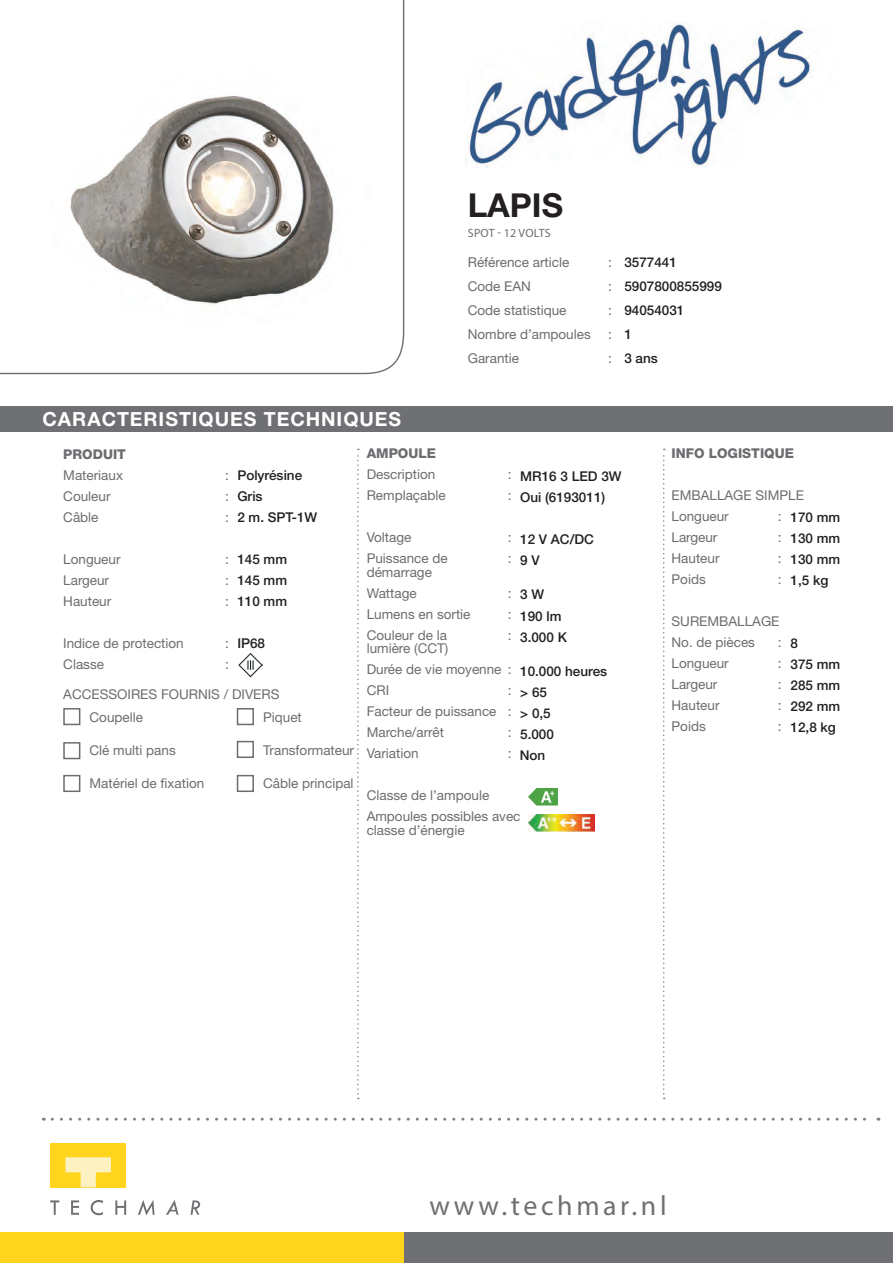
<style>
.page{position:relative;width:893px;height:1263px;background:#fff}
.page>*{position:absolute;margin:0;border:0;box-sizing:border-box;transform-origin:0 0}
.t1{font:700 33px "Helvetica Neue LT Std";color:#231f20}
.t2{font:27.9px "Myriad Pro";letter-spacing:.13em;color:#6f7073}
.t3{font:700 19.5px "Helvetica Neue LT Std";letter-spacing:.05em;color:#fff}
.t4{font:13.5px/21px "Helvetica Neue LT Std";color:#6c6d70}
.t5{font:500 13.5px/21px "Helvetica Neue LT Std";color:#231f20}
.t6{font:800 13.5px "Helvetica Neue LT Std";color:#6c6d70}
.t7{font:12px "Myriad Pro";letter-spacing:.015em;color:#6c6d70}
</style>
<div class="page">
<svg style="left:0;top:0;width:405px;height:375px"></svg>
<div style="left:0;top:406px;width:893px;height:26px;background:#6f7073"></div>
<svg style="left:52px;top:1118px;width:827px;height:3px"></svg>
<svg style="left:357px;top:449px;width:2px;height:650px"></svg>
<svg style="left:663px;top:449px;width:2px;height:650px"></svg>
<div style="left:404px;top:1232px;width:489px;height:31px;background:#6f7073"></div>
<div style="left:0;top:1232px;width:404px;height:31px;background:#fed41d"></div>
<svg style="left:50px;top:1200px;width:9px;height:15px"></svg>
<svg style="left:71px;top:1200px;width:8px;height:15px"></svg>
<svg style="left:115px;top:1200px;width:11px;height:15px"></svg>
<svg style="left:166px;top:1200px;width:13px;height:15px"></svg>
<svg style="left:191px;top:1200px;width:9px;height:15px"></svg>
<svg style="left:91px;top:1200px;width:12px;height:15px"></svg>
<svg style="left:138px;top:1200px;width:17px;height:15px"></svg>
<div style="left:50px;top:1143px;width:76px;height:44px;background:#fed41d"></div>
<svg style="left:65px;top:1157px;width:46px;height:30px"></svg>
<div style="left:63px;top:708px;width:17px;height:17px;border:2px solid #6c6d70"></div>
<div style="left:63px;top:742px;width:17px;height:17px;border:2px solid #6c6d70"></div>
<div style="left:63px;top:775px;width:17px;height:17px;border:2px solid #6c6d70"></div>
<div style="left:237px;top:708px;width:17px;height:17px;border:2px solid #6c6d70"></div>
<div style="left:237px;top:741px;width:17px;height:17px;border:2px solid #6c6d70"></div>
<div style="left:237px;top:775px;width:17px;height:17px;border:2px solid #6c6d70"></div>
<img style="left:528px;top:789px;width:30px;height:17px">
<img style="left:528px;top:815px;width:66px;height:17px">
<img style="left:238px;top:653px;width:25px;height:24px">
<img style="left:35px;top:66px;width:335px;height:255px">
<img style="left:466px;top:23px;width:346px;height:144px">
<h3 class="t3" style="left:43px;top:407px;width:360px">CARACTERISTIQUES TECHNIQUES</h3>
<h1 class="t1" style="left:468px;top:185px;width:97px">LAPIS</h1>
<p class="t7" style="left:468px;top:225px;width:84px">SPOT - 12 VOLTS</p>
<p class="t4" style="left:468px;top:252px;width:103px">Référence article</p>
<p class="t4" style="left:608px;top:252px;width:5px">:</p>
<p class="t4" style="left:468px;top:276px;width:65px">Code EAN</p>
<p class="t4" style="left:608px;top:276px;width:5px">:</p>
<p class="t4" style="left:468px;top:300px;width:100px">Code statistique</p>
<p class="t4" style="left:608px;top:300px;width:5px">:</p>
<p class="t4" style="left:468px;top:324px;width:125px">Nombre d’ampoules</p>
<p class="t4" style="left:608px;top:324px;width:5px">:</p>
<p class="t4" style="left:468px;top:348px;width:53px">Garantie</p>
<p class="t4" style="left:608px;top:348px;width:5px">:</p>
<p class="t5" style="left:624px;top:250px;width:99px;line-height:24px">3577441<br>5907800855999<br>94054031<br>1<br>3 ans</p>
<p class="t6" style="left:63px;top:446px;width:64px">PRODUIT</p>
<p class="t4" style="left:63px;top:464px;width:61px">Materiaux</p>
<p class="t4" style="left:225px;top:464px;width:5px">:</p>
<p class="t4" style="left:63px;top:485px;width:49px">Couleur</p>
<p class="t4" style="left:225px;top:485px;width:5px">:</p>
<p class="t4" style="left:63px;top:506px;width:37px">Câble</p>
<p class="t4" style="left:225px;top:506px;width:5px">:</p>
<p class="t4" style="left:63px;top:548px;width:59px">Longueur</p>
<p class="t4" style="left:225px;top:548px;width:5px">:</p>
<p class="t4" style="left:63px;top:569px;width:47px">Largeur</p>
<p class="t4" style="left:225px;top:569px;width:5px">:</p>
<p class="t4" style="left:63px;top:590px;width:50px">Hauteur</p>
<p class="t4" style="left:225px;top:590px;width:5px">:</p>
<p class="t4" style="left:63px;top:632px;width:122px">Indice de protection</p>
<p class="t4" style="left:225px;top:632px;width:5px">:</p>
<p class="t4" style="left:63px;top:653px;width:42px">Classe</p>
<p class="t4" style="left:225px;top:653px;width:5px">:</p>
<p class="t4" style="left:63px;top:683px;width:218px">ACCESSOIRES FOURNIS / DIVERS</p>
<p class="t5" style="left:237px;top:465px;width:82px">Polyrésine<br>Gris<br>2 m. SPT-1W</p>
<p class="t5" style="left:237px;top:549px;width:51px;text-align:justify">145 mm 145 mm 110 mm</p>
<p class="t5" style="left:237px;top:633px;width:29px">IP68</p>
<p class="t4" style="left:90px;top:707px;width:55px">Coupelle</p>
<p class="t4" style="left:90px;top:740px;width:88px">Clé multi pans</p>
<p class="t4" style="left:90px;top:773px;width:116px">Matériel de fixation</p>
<p class="t4" style="left:263px;top:707px;width:40px">Piquet</p>
<p class="t4" style="left:263px;top:740px;width:93px">Transformateur</p>
<p class="t4" style="left:263px;top:773px;width:92px">Câble principal</p>
<p class="t6" style="left:367px;top:445px;width:71px">AMPOULE</p>
<p class="t4" style="left:367px;top:464px;width:70px">Description</p>
<p class="t4" style="left:508px;top:464px;width:5px">:</p>
<p class="t4" style="left:367px;top:485px;width:81px">Remplaçable</p>
<p class="t4" style="left:508px;top:485px;width:5px">:</p>
<p class="t4" style="left:367px;top:527px;width:46px">Voltage</p>
<p class="t4" style="left:508px;top:527px;width:5px">:</p>
<p class="t4" style="left:367px;top:548px;width:83px">Puissance de</p>
<p class="t4" style="left:508px;top:548px;width:5px">:</p>
<p class="t4" style="left:367px;top:561px;width:67px">démarrage<br>Wattage</p>
<p class="t4" style="left:508px;top:582px;width:5px">:</p>
<p class="t4" style="left:367px;top:603px;width:105px">Lumens en sortie</p>
<p class="t4" style="left:508px;top:603px;width:5px">:</p>
<p class="t4" style="left:367px;top:624px;width:82px">Couleur de la</p>
<p class="t4" style="left:508px;top:624px;width:5px">:</p>
<p class="t4" style="left:367px;top:638px;width:146px">lumière (CCT)<br>Durée de vie moyenne :<br>CRI</p>
<p class="t4" style="left:367px;top:680px;width:146px;text-align:justify;text-indent:141px">:<br>Facteur de puissance :<br>Marche/arrêt</p>
<p class="t4" style="left:508px;top:722px;width:5px">:</p>
<p class="t5" style="left:520px;top:465px;width:103px">MR16 3 LED 3W<br>Oui (6193011)</p>
<p class="t5" style="left:520px;top:528px;width:75px">12 V AC/DC<br>9 V</p>
<p class="t5" style="left:520px;top:584px;width:48px">3 W<br>190 lm<br>3.000 K</p>
<p class="t5" style="left:520px;top:660px;width:89px">10.000 heures &gt; 65<br>&gt; 0,5<br>5.000</p>
<p class="t4" style="left:367px;top:743px;width:54px">Variation</p>
<p class="t4" style="left:508px;top:743px;width:5px">:</p>
<p class="t4" style="left:367px;top:785px;width:155px">Classe de l’ampoule<br>Ampoules possibles avec</p>
<p class="t4" style="left:367px;top:819px;width:99px">classe d’énergie</p>
<p class="t5" style="left:520px;top:745px;width:27px">Non</p>
<p class="t6" style="left:671px;top:445px;width:124px">INFO LOGISTIQUE</p>
<p class="t4" style="left:671px;top:485px;width:134px">EMBALLAGE SIMPLE<br>Longueur</p>
<p class="t5" style="left:790px;top:507px;width:51px;text-align:justify">170 mm 130 mm 130 mm 1,5 kg</p>
<p class="t4" style="left:778px;top:506px;width:5px">:</p>
<p class="t4" style="left:671px;top:527px;width:47px">Largeur</p>
<p class="t4" style="left:778px;top:527px;width:5px">:</p>
<p class="t4" style="left:671px;top:548px;width:50px">Hauteur</p>
<p class="t4" style="left:778px;top:548px;width:5px">:</p>
<p class="t4" style="left:671px;top:569px;width:36px">Poids</p>
<p class="t4" style="left:778px;top:569px;width:5px">:</p>
<p class="t4" style="left:671px;top:611px;width:110px">SUREMBALLAGE<br>No. de pièces</p>
<p class="t5" style="left:790px;top:633px;width:51px">8<br>375 mm<br>285 mm<br>292 mm<br>12,8 kg</p>
<p class="t4" style="left:778px;top:632px;width:5px">:</p>
<p class="t4" style="left:671px;top:653px;width:59px">Longueur</p>
<p class="t4" style="left:778px;top:653px;width:5px">:</p>
<p class="t4" style="left:671px;top:674px;width:47px">Largeur</p>
<p class="t4" style="left:778px;top:674px;width:5px">:</p>
<p class="t4" style="left:671px;top:695px;width:50px">Hauteur</p>
<p class="t4" style="left:778px;top:695px;width:5px">:</p>
<p class="t4" style="left:671px;top:716px;width:36px">Poids</p>
<p class="t4" style="left:778px;top:716px;width:5px">:</p>
<h2 class="t2" style="left:429px;top:1188px;width:239px">www.techmar.nl</h2>
</div>
